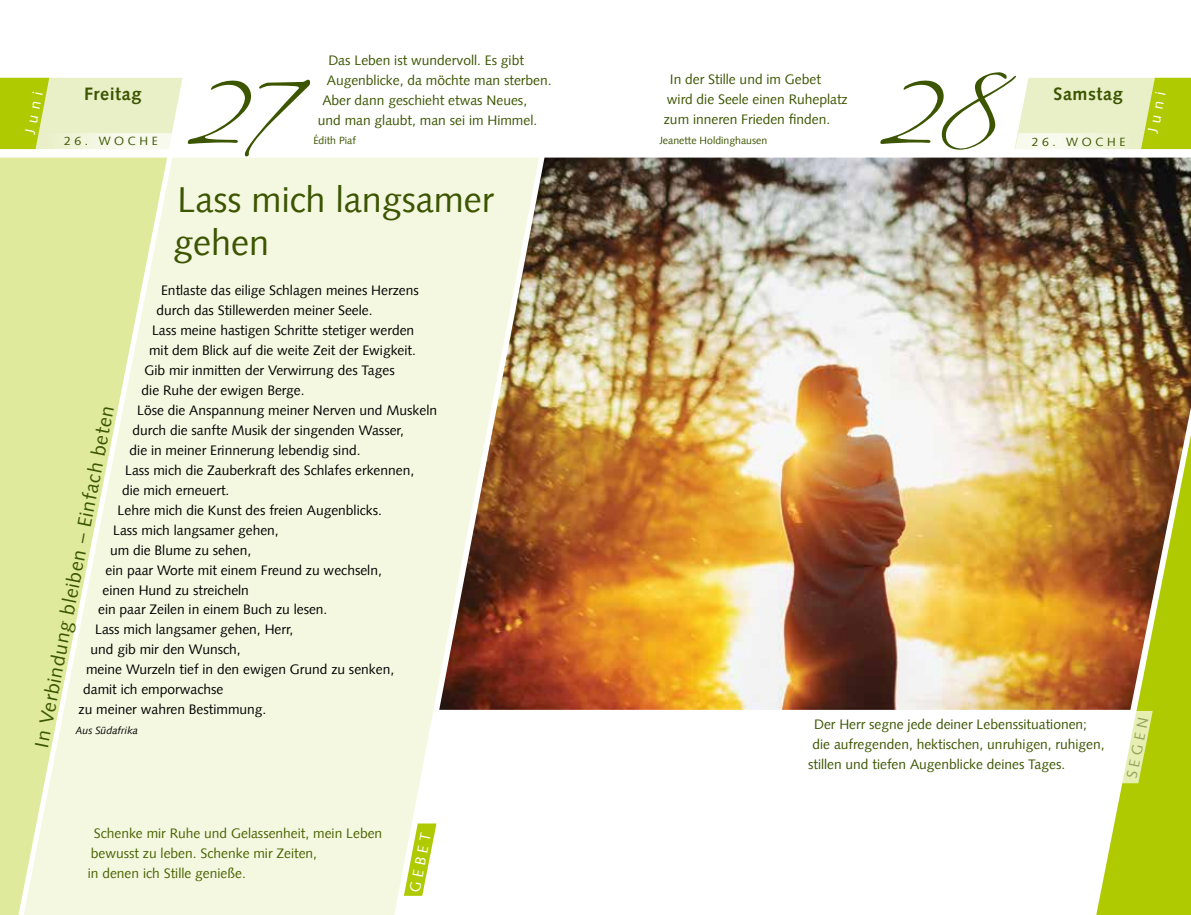
<style>
.page{position:relative;width:1191px;height:915px;background:#fff}
.page>*{position:absolute;margin:0;border:0;box-sizing:border-box;transform-origin:0 0}
.t1{font:120px "Scriptina";color:#3b5501}
.t2{font:36px/43.2px "Syntax LT";color:#3b5501}
.t3{font:19.5px "Syntax LT";color:#3b5501}
.t4{font:700 18px "Syntax LT";letter-spacing:.03em;color:#3b5501}
.t5{font:15px "Syntax LT";color:#fff}
.t6{font:15px "Syntax LT";color:#3b5501}
.t7{font:13.8px "Syntax LT";color:#000}
.t8{font:13.8px/20px "Syntax LT";color:#3b5501}
.t9{font:12px "Syntax LT";letter-spacing:.3em;color:#3b5501}
.t10{font:10.5px "Syntax LT";color:#3b5501}
.t11{font:italic 10.5px "Syntax LT";color:#000}
</style>
<div class="page">
<svg style="left:1014px;top:78px;width:177px;height:71px;background:#dde89d"></svg>
<svg style="left:0;top:78px;width:182px;height:71px;background:#dde89e"></svg>
<img style="left:539px;top:157px;width:652px;height:552px">
<svg style="left:1096px;top:434px;width:95px;height:480px;background:#ad9c2b"></svg>
<svg style="left:1121px;top:710px;width:31px;height:73px"></svg>
<svg style="left:167px;top:157px;width:372px;height:757px;background:#ebe8d2"></svg>
<svg style="left:0;top:157px;width:167px;height:757px;background:#e9f0bb"></svg>
<svg style="left:404px;top:823px;width:32px;height:72px"></svg>
<p class="t5" style="left:21px;top:132px;width:44px;rotate:-79deg">Juni</p>
<p class="t8" style="left:328px;top:50px;width:197px">Das Leben ist wundervoll. Es gibt</p>
<p class="t8" style="left:327px;top:70px;width:226px">Augenblicke, da möchte man sterben.</p>
<p class="t8" style="left:322px;top:90px;width:206px">Aber dann geschieht etwas Neues,</p>
<p class="t8" style="left:318px;top:110px;width:221px">und man glaubt, man sei im Himmel.</p>
<h1 class="t1" style="left:188px;top:31px;width:117px">27</h1>
<h3 class="t4" style="left:84px;top:83px;width:59px">Freitag</h3>
<p class="t9" style="left:64px;top:133px;width:95px">26. WOCHE</p>
<p class="t10" style="left:313px;top:135px;width:44px">Édith Piaf</p>
<h2 class="t2" style="left:173px;top:178px;width:322px">Lass mich langsamer gehen</h2>
<p class="t7" style="left:161px;top:282px;width:259px">Entlaste das eilige Schlagen meines Herzens</p>
<p class="t7" style="left:157px;top:302px;width:217px">durch das Stillewerden meiner Seele.</p>
<p class="t7" style="left:152px;top:322px;width:264px">Lass meine hastigen Schritte stetiger werden</p>
<p class="t7" style="left:149px;top:342px;width:268px">mit dem Blick auf die weite Zeit der Ewigkeit.</p>
<p class="t7" style="left:145px;top:362px;width:252px">Gib mir inmitten der Verwirrung des Tages</p>
<p class="t7" style="left:142px;top:382px;width:165px">die Ruhe der ewigen Berge.</p>
<p class="t7" style="left:137px;top:401px;width:301px">Löse die Anspannung meiner Nerven und Muskeln</p>
<p class="t7" style="left:133px;top:421px;width:273px">durch die sanfte Musik der singenden Wasser,</p>
<p class="t7" style="left:130px;top:441px;width:232px">die in meiner Erinnerung lebendig sind.</p>
<p class="t7" style="left:125px;top:461px;width:291px">Lass mich die Zauberkraft des Schlafes erkennen,</p>
<p class="t7" style="left:122px;top:481px;width:109px">die mich erneuert.</p>
<p class="t7" style="left:118px;top:501px;width:266px">Lehre mich die Kunst des freien Augenblicks.</p>
<p class="t7" style="left:113px;top:521px;width:167px">Lass mich langsamer gehen,</p>
<p class="t7" style="left:110px;top:541px;width:143px">um die Blume zu sehen,</p>
<p class="t7" style="left:106px;top:561px;width:278px">ein paar Worte mit einem Freund zu wechseln,</p>
<p class="t7" style="left:103px;top:581px;width:148px">einen Hund zu streicheln</p>
<p class="t7" style="left:98px;top:601px;width:231px">ein paar Zeilen in einem Buch zu lesen.</p>
<p class="t7" style="left:95px;top:621px;width:200px">Lass mich langsamer gehen, Herr,</p>
<p class="t7" style="left:91px;top:641px;width:152px">und gib mir den Wunsch,</p>
<p class="t7" style="left:86px;top:661px;width:310px">meine Wurzeln tief in den ewigen Grund zu senken,</p>
<p class="t7" style="left:83px;top:681px;width:142px">damit ich emporwachse</p>
<p class="t7" style="left:79px;top:701px;width:189px">zu meiner wahren Bestimmung.</p>
<p class="t11" style="left:76px;top:724px;width:64px">Aus Südafrika</p>
<h3 class="t3" style="left:30px;top:744px;width:349px;rotate:-79deg">In Verbindung bleiben – Einfach beten</h3>
<p class="t8" style="left:88px;top:822px;width:296px;text-indent:6px">Schenke mir Ruhe und Gelassenheit, mein Leben bewusst zu leben. Schenke mir Zeiten,<br>in denen ich Stille genieße.</p>
<p class="t5" style="left:406px;top:889px;width:62px;rotate:-79deg">GEBET</p>
<p class="t8" style="left:664px;top:70px;width:185px;text-indent:6px">In der Stille und im Gebet wird die Seele einen Ruheplatz zum inneren Frieden finden.</p>
<p class="t10" style="left:659px;top:134px;width:109px">Jeanette Holdinghausen</p>
<h1 class="t1" style="left:880px;top:31px;width:129px">28</h1>
<h3 class="t4" style="left:1053px;top:83px;width:71px">Samstag</h3>
<p class="t9" style="left:1031px;top:134px;width:95px">26. WOCHE</p>
<p class="t5" style="left:1143px;top:132px;width:44px;rotate:-79deg">Juni</p>
<p class="t8" style="left:814px;top:714px;width:274px">Der Herr segne jede deiner Lebenssituationen;</p>
<p class="t8" style="left:812px;top:734px;width:294px">die aufregenden, hektischen, unruhigen, ruhigen,</p>
<p class="t8" style="left:808px;top:754px;width:259px">stillen und tiefen Augenblicke deines Tages.</p>
<p class="t6" style="left:1122px;top:776px;width:64px;rotate:-79deg">SEGEN</p>
</div>
